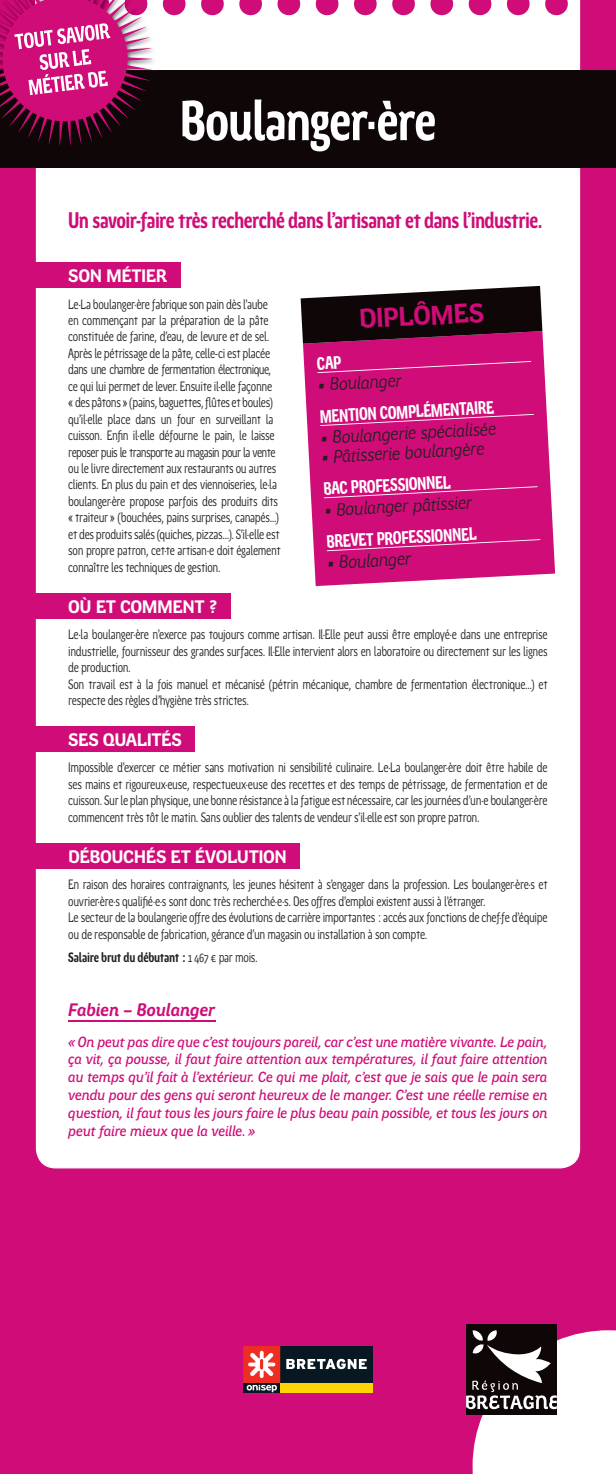
<style>
.page{position:relative;width:616px;height:1474px;background:#fff}
.page>*{position:absolute;margin:0;border:0;box-sizing:border-box;transform-origin:0 0}
.t1{font:700 57.05px "Region Bretagne Cond";letter-spacing:-.02em;color:#fff}
.t2{font:700 27.47px "Region Bretagne";color:#cf0c77}
.t3{font:700 22.75px "Region Bretagne Cond";letter-spacing:-.025em;color:#cf0c77}
.t4{font:italic 18.2px/31.7px "Region Bretagne";color:#231f20}
.t5{font:700 18.2px "Region Bretagne";letter-spacing:-.025em;color:#fff}
.t6{font:700 18.2px/31.7px "Region Bretagne Cond";color:#fff}
.t7{font:italic 700 18.2px "Region Bretagne";letter-spacing:-.02em;color:#cf0c77}
.t8{font:14.88px/17.8px "Region Bretagne Med Ita";letter-spacing:-.025em;color:#cf0c77;text-align:justify}
.t9{font:13.65px/16.4px "Region Bretagne Cond";letter-spacing:-.025em;color:#231f20}
.t10{font:700 13.65px "Region Bretagne Cond";letter-spacing:-.02em;color:#231f20}
.s1{font-weight:400}
.s2{font-family:"Region Bretagne";font-weight:400;font-style:italic;color:#231f20}
.s3{font-family:"Region Bretagne Cond";font-weight:700;font-style:normal;color:#fff}
</style>
<div class="page">
<div style="left:0;top:0;width:615px;height:1473px;background:#cf0c77"></div>
<div style="left:36px;top:0;width:543px;height:1168px;background:#fff"></div>
<svg style="left:163px;top:0;width:22px;height:15px"></svg>
<svg style="left:201px;top:0;width:22px;height:15px"></svg>
<svg style="left:239px;top:0;width:23px;height:15px"></svg>
<svg style="left:277px;top:0;width:23px;height:15px"></svg>
<svg style="left:315px;top:0;width:23px;height:15px"></svg>
<svg style="left:353px;top:0;width:23px;height:15px"></svg>
<svg style="left:392px;top:0;width:22px;height:15px"></svg>
<svg style="left:430px;top:0;width:22px;height:15px"></svg>
<svg style="left:468px;top:0;width:23px;height:15px"></svg>
<svg style="left:506px;top:0;width:23px;height:15px"></svg>
<svg style="left:544px;top:0;width:23px;height:15px"></svg>
<div style="left:0;top:70px;width:615px;height:97px;background:#0e0607"></div>
<img style="left:154px;top:0;width:2px;height:71px">
<svg style="left:0;top:0;width:154px;height:146px"></svg>
<div style="left:0;top:262px;width:180px;height:25px;background:#cf0c77"></div>
<div style="left:0;top:593px;width:230px;height:25px;background:#cf0c77"></div>
<div style="left:0;top:726px;width:195px;height:25px;background:#cf0c77"></div>
<div style="left:0;top:843px;width:299px;height:25px;background:#cf0c77"></div>
<hr style="left:68px;top:1020px;width:147px;height:1px;background:#cf0c77">
<svg style="left:303px;top:331px;width:251px;height:255px"></svg>
<svg style="left:320px;top:414px;width:213px;height:12px"></svg>
<svg style="left:324px;top:486px;width:213px;height:12px"></svg>
<svg style="left:326px;top:539px;width:214px;height:12px"></svg>
<svg style="left:300px;top:286px;width:242px;height:58px;background:#3f2330"></svg>
<div style="left:243px;top:1382px;width:37px;height:10px;background:#071822"></div>
<div style="left:280px;top:1345px;width:92px;height:37px;background:#071822"></div>
<div style="left:280px;top:1382px;width:92px;height:10px;background:#fed304"></div>
<div style="left:243px;top:1345px;width:37px;height:37px;background:#ee2e22"></div>
<svg style="left:248px;top:1350px;width:27px;height:27px"></svg>
<svg style="left:246px;top:1384px;width:31px;height:8px"></svg>
<svg style="left:286px;top:1358px;width:80px;height:11px"></svg>
<div style="left:465px;top:1323px;width:91px;height:91px;background:#0e0607"></div>
<svg style="left:465px;top:1329px;width:150px;height:144px"></svg>
<svg style="left:317px;top:355px;width:213px;height:18px"></svg>
<p class="t1" style="left:179px;top:89px;width:258px">Boulanger·ère</p>
<p class="t3" style="left:68px;top:208px;width:475px">Un savoir-faire très recherché dans l’artisanat et dans l’industrie.</p>
<p class="t5" style="left:68px;top:266px;width:100px">SON MÉTIER</p>
<p class="t9" style="left:68px;top:296px;width:214px">Le·La boulanger·ère fabrique son pain dès l’aube en commençant par la préparation de la pâte constituée de farine, d’eau, de levure et de sel.<br>Après le pétrissage de la pâte, celle-ci est placée dans une chambre de fermentation électronique, ce qui lui permet de lever. Ensuite il·elle façonne<br>« des pâtons » (pains, baguettes, flûtes et boules) qu’il·elle place dans un four en surveillant la cuisson. Enfin il·elle défourne le pain, le laisse reposer puis le transporte au magasin pour la vente ou le livre directement aux restaurants ou autres clients. En plus du pain et des viennoiseries, le·la boulanger·ère propose parfois des produits dits « traiteur » (bouchées, pains surprises, canapés…) et des produits salés (quiches, pizzas…). S’il·elle est son propre patron, cet·te artisan·e doit également connaître les techniques de gestion.</p>
<p class="t5" style="left:68px;top:597px;width:151px">OÙ ET COMMENT ?</p>
<p class="t9" style="left:68px;top:626px;width:480px">Le·la boulanger·ère n’exerce pas toujours comme artisan. Il·Elle peut aussi être employé·e dans une entreprise industrielle, fournisseur des grandes surfaces. Il·Elle intervient alors en laboratoire ou directement sur les lignes de production.<br>Son travail est à la fois manuel et mécanisé (pétrin mécanique, chambre de fermentation électronique…) et respecte des règles d’hygiène très strictes.</p>
<p class="t5" style="left:68px;top:730px;width:115px">SES QUALITÉS</p>
<p class="t9" style="left:68px;top:760px;width:480px;text-align:justify">Impossible d’exercer ce métier sans motivation ni sensibilité culinaire. Le·La boulanger·ère doit être habile de ses mains et rigoureux·euse, respectueux·euse des recettes et des temps de pétrissage, de fermentation et de cuisson. Sur le plan physique, une bonne résistance à la fatigue est nécessaire, car les journées d’un·e boulanger·ère commencent très tôt le matin. Sans oublier des talents de vendeur s’il·elle est son propre patron.</p>
<p class="t5" style="left:68px;top:847px;width:220px">DÉBOUCHÉS ET ÉVOLUTION</p>
<p class="t9" style="left:68px;top:876px;width:480px">En raison des horaires contraignants, les jeunes hésitent à s’engager dans la profession. Les boulanger·ère·s et ouvrier·ère·s qualifié·e·s sont donc très recherché·e·s. Des offres d’emploi existent aussi à l’étranger.<br>Le secteur de la boulangerie offre des évolutions de carrière importantes : accés aux fonctions de chef·fe d’équipe ou de responsable de fabrication, gérance d’un magasin ou installation à son compte.</p>
<p class="t10" style="left:68px;top:949px;width:191px">Salaire brut du débutant : <span class="s1">1 467 € par mois.</span></p>
<p class="t7" style="left:68px;top:999px;width:148px">Fabien – Boulanger</p>
<p class="t8" style="left:68px;top:1032px;width:480px">« On peut pas dire que c’est toujours pareil, car c’est une matière vivante. Le pain, ça vit, ça pousse, il faut faire attention aux températures, il faut faire attention au temps qu’il fait à l’extérieur. Ce qui me plait, c’est que je sais que le pain sera vendu pour des gens qui seront heureux de le manger. C’est une réelle remise en question, il faut tous les jours faire le plus beau pain possible, et tous les jours on peut faire mieux que la veille. »</p>
<p class="t2" style="left:358px;top:304px;width:127px;rotate:-3deg">DIPLÔMES</p>
<p class="t6" style="left:317px;top:369px;width:176px;rotate:-3deg"><span class="s2">• Boulanger<br></span>MENTION COMPLÉMENTAIRE</p>
<p class="t4" style="left:320px;top:422px;width:177px;rotate:-3deg">• Boulangerie spécialisée</p>
<p class="t4" style="left:321px;top:441px;width:164px;rotate:-3deg">• Pâtisserie boulangère<br><span class="s3">BAC PROFESSIONNEL</span></p>
<p class="t4" style="left:323px;top:494px;width:152px;rotate:-3deg">• Boulanger pâtissier<br><span class="s3">BREVET PROFESSIONNEL</span></p>
<p class="t4" style="left:326px;top:547px;width:86px;rotate:-3deg">• Boulanger</p>
</div>
